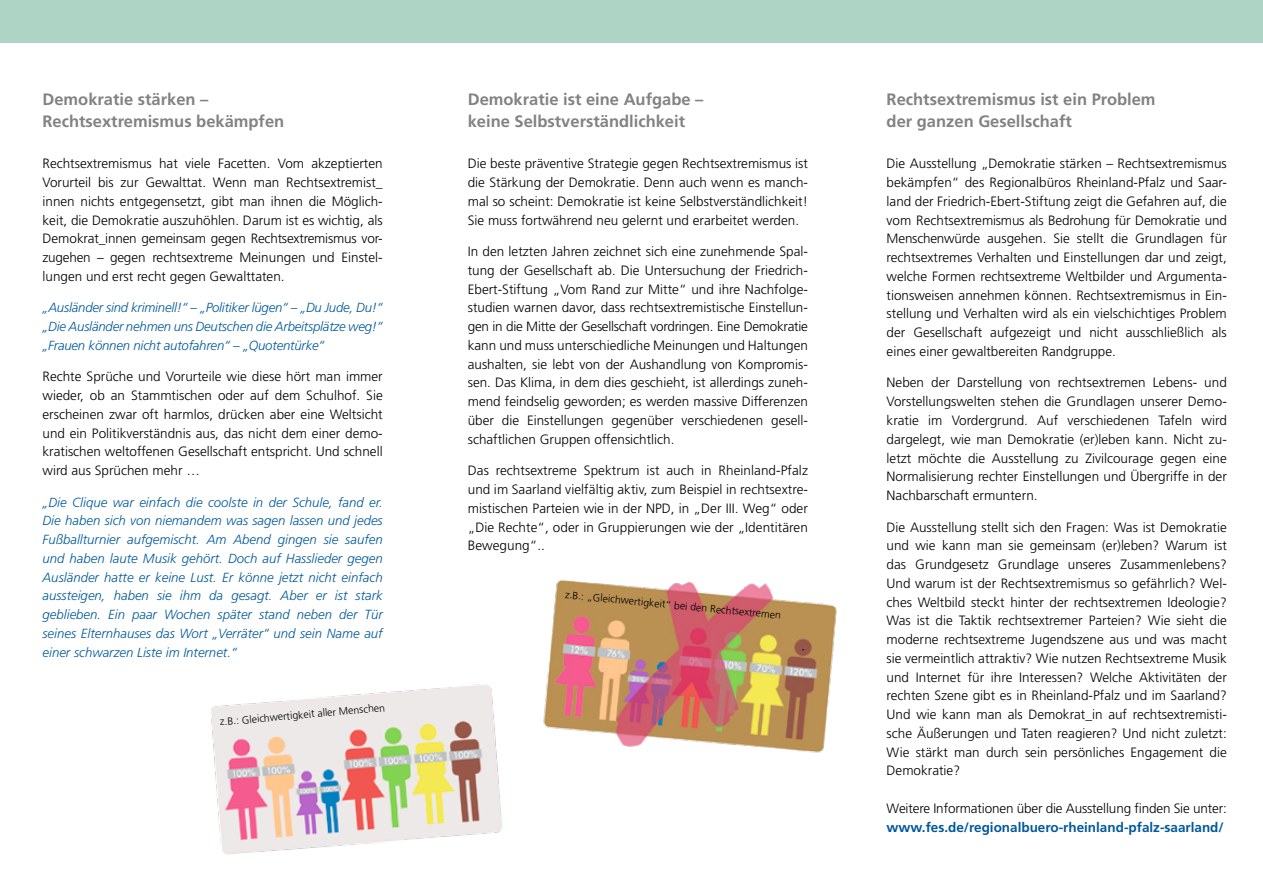
<style>
.page{position:relative;width:1263px;height:893px;background:#fff}
.page>*{position:absolute;margin:0;border:0;box-sizing:border-box;transform-origin:0 0}
.t1{font:700 16.5px/22.5px "Frutiger";color:#818281}
.t2{font:300 13.5px/18.8px "Frutiger";color:#000;text-align:justify}
.t3{font:700 13.5px "Frutiger";color:#00599d}
.t4{font:italic 300 13.2px/18.8px "Frutiger";color:#00599d;text-align:justify}
.t5{font:italic 300 13.2px/18.8px "Frutiger CE";letter-spacing:-.015em;color:#00599d;text-align:justify}
.t6{font:300 10.5px "Frutiger";color:#000}
</style>
<div class="page">
<img style="left:211px;top:684px;width:292px;height:170px">
<div style="left:0;top:0;width:1263px;height:43px;background:#aed4c5"></div>
<img style="left:543px;top:579px;width:294px;height:174px">
<p class="t1" style="left:43px;top:88px;width:243px">Demokratie stärken –<br>Rechtsextremismus bekämpfen</p>
<p class="t2" style="left:43px;top:154px;width:342px">Rechtsextremismus hat viele Facetten. Vom akzeptierten Vorurteil bis zur Gewalttat. Wenn man Rechtsextremist_ innen nichts entgegensetzt, gibt man ihnen die Möglich&shy;keit, die Demokratie auszuhöhlen. Darum ist es wichtig, als Demokrat_innen gemeinsam gegen Rechtsextremismus vor&shy;zugehen – gegen rechtsextreme Meinungen und Einstel&shy;lungen und erst recht gegen Gewalttaten.</p>
<p class="t5" style="left:43px;top:298px;width:342px">„Ausländer sind kriminell!“ – „Politiker lügen“ – „Du Jude, Du!“ „Die Ausländer nehmen uns Deutschen die Arbeitsplätze weg!“ „Frauen können nicht autofahren“ – „Quotentürke“</p>
<p class="t2" style="left:43px;top:367px;width:342px">Rechte Sprüche und Vorurteile wie diese hört man immer wieder, ob an Stammtischen oder auf dem Schulhof. Sie erscheinen zwar oft harmlos, drücken aber eine Weltsicht und ein Politikverständnis aus, das nicht dem einer demo&shy;kratischen weltoffenen Gesellschaft entspricht. Und schnell wird aus Sprüchen mehr …</p>
<p class="t4" style="left:43px;top:493px;width:342px">„Die Clique war einfach die coolste in der Schule, fand er.<br>Die haben sich von niemandem was sagen lassen und jedes Fußballturnier aufgemischt. Am Abend gingen sie saufen und haben laute Musik gehört. Doch auf Hasslieder gegen Ausländer hatte er keine Lust. Er könne jetzt nicht einfach aussteigen, haben sie ihm da gesagt. Aber er ist stark geblieben. Ein paar Wochen später stand neben der Tür seines Elternhauses das Wort „Verräter“ und sein Name auf einer schwarzen Liste im Internet.“</p>
<p class="t6" style="left:219px;top:716px;width:167px;rotate:-5deg">z.B.: Gleichwertigkeit aller Menschen</p>
<p class="t1" style="left:468px;top:88px;width:237px">Demokratie ist eine Aufgabe – keine Selbstverständlichkeit</p>
<p class="t2" style="left:468px;top:154px;width:342px">Die beste präventive Strategie gegen Rechtsextremismus ist die Stärkung der Demokratie. Denn auch wenn es manch&shy;mal so scheint: Demokratie ist keine Selbstverständlichkeit!<br>Sie muss fortwährend neu gelernt und erarbeitet werden.</p>
<p class="t2" style="left:468px;top:242px;width:342px">In den letzten Jahren zeichnet sich eine zunehmende Spal&shy;tung der Gesellschaft ab. Die Untersuchung der Friedrich-Ebert-Stiftung „Vom Rand zur Mitte“ und ihre Nachfolge&shy;studien warnen davor, dass rechtsextremistische Einstellun&shy;gen in die Mitte der Gesellschaft vordringen. Eine Demokratie kann und muss unterschiedliche Meinungen und Haltungen aushalten, sie lebt von der Aushandlung von Kompromis&shy;sen. Das Klima, in dem dies geschieht, ist allerdings zuneh&shy;mend feindselig geworden; es werden massive Differenzen über die Einstellungen gegenüber verschiedenen gesell&shy;schaftlichen Gruppen offensichtlich.</p>
<p class="t2" style="left:468px;top:461px;width:342px">Das rechtsextreme Spektrum ist auch in Rheinland-Pfalz und im Saarland vielfältig aktiv, zum Beispiel in rechtsextre&shy;mistischen Parteien wie in der NPD, in „Der III. Weg“ oder „Die Rechte“, oder in Gruppierungen wie der „Identitären Bewegung“..</p>
<p class="t6" style="left:565px;top:589px;width:218px;rotate:5deg">z.B.: „Gleichwertigkeit“ bei den Rechtsextremen</p>
<p class="t1" style="left:887px;top:88px;width:270px">Rechtsextremismus ist ein Problem der ganzen Gesellschaft</p>
<p class="t2" style="left:887px;top:154px;width:342px">Die Ausstellung „Demokratie stärken – Rechtsextremismus bekämpfen“ des Regionalbüros Rheinland-Pfalz und Saar&shy;land der Friedrich-Ebert-Stiftung zeigt die Gefahren auf, die vom Rechtsextremismus als Bedrohung für Demokratie und Menschenwürde ausgehen. Sie stellt die Grundlagen für rechtsextremes Verhalten und Einstellungen dar und zeigt, welche Formen rechtsextreme Weltbilder und Argumenta&shy;tionsweisen annehmen können. Rechtsextremismus in Ein&shy;stellung und Verhalten wird als ein vielschichtiges Problem der Gesellschaft aufgezeigt und nicht ausschließlich als eines einer gewaltbereiten Randgruppe.</p>
<p class="t2" style="left:887px;top:373px;width:342px">Neben der Darstellung von rechtsextremen Lebens- und Vorstellungswelten stehen die Grundlagen unserer Demo&shy;kratie im Vordergrund. Auf verschiedenen Tafeln wird dargelegt, wie man Demokratie (er)leben kann. Nicht zu&shy;letzt möchte die Ausstellung zu Zivilcourage gegen eine Normalisierung rechter Einstellungen und Übergriffe in der Nachbarschaft ermuntern.</p>
<p class="t2" style="left:887px;top:517px;width:342px">Die Ausstellung stellt sich den Fragen: Was ist Demokratie und wie kann man sie gemeinsam (er)leben? Warum ist das Grundgesetz Grundlage unseres Zusammenlebens?<br>Und warum ist der Rechtsextremismus so gefährlich? Wel&shy;ches Weltbild steckt hinter der rechtsextremen Ideologie?<br>Was ist die Taktik rechtsextremer Parteien? Wie sieht die moderne rechtsextreme Jugendszene aus und was macht sie vermeintlich attraktiv? Wie nutzen Rechtsextreme Musik und Internet für ihre Interessen? Welche Aktivitäten der rechten Szene gibt es in Rheinland-Pfalz und im Saarland?<br>Und wie kann man als Demokrat_in auf rechtsextremisti&shy;sche Äußerungen und Taten reagieren? Und nicht zuletzt:<br>Wie stärkt man durch sein persönliches Engagement die Demokratie?</p>
<p class="t2" style="left:887px;top:799px;width:342px">Weitere Informationen über die Ausstellung finden Sie unter:</p>
<p class="t3" style="left:887px;top:819px;width:339px">www.fes.de/regionalbuero-rheinland-pfalz-saarland/</p>
</div>
